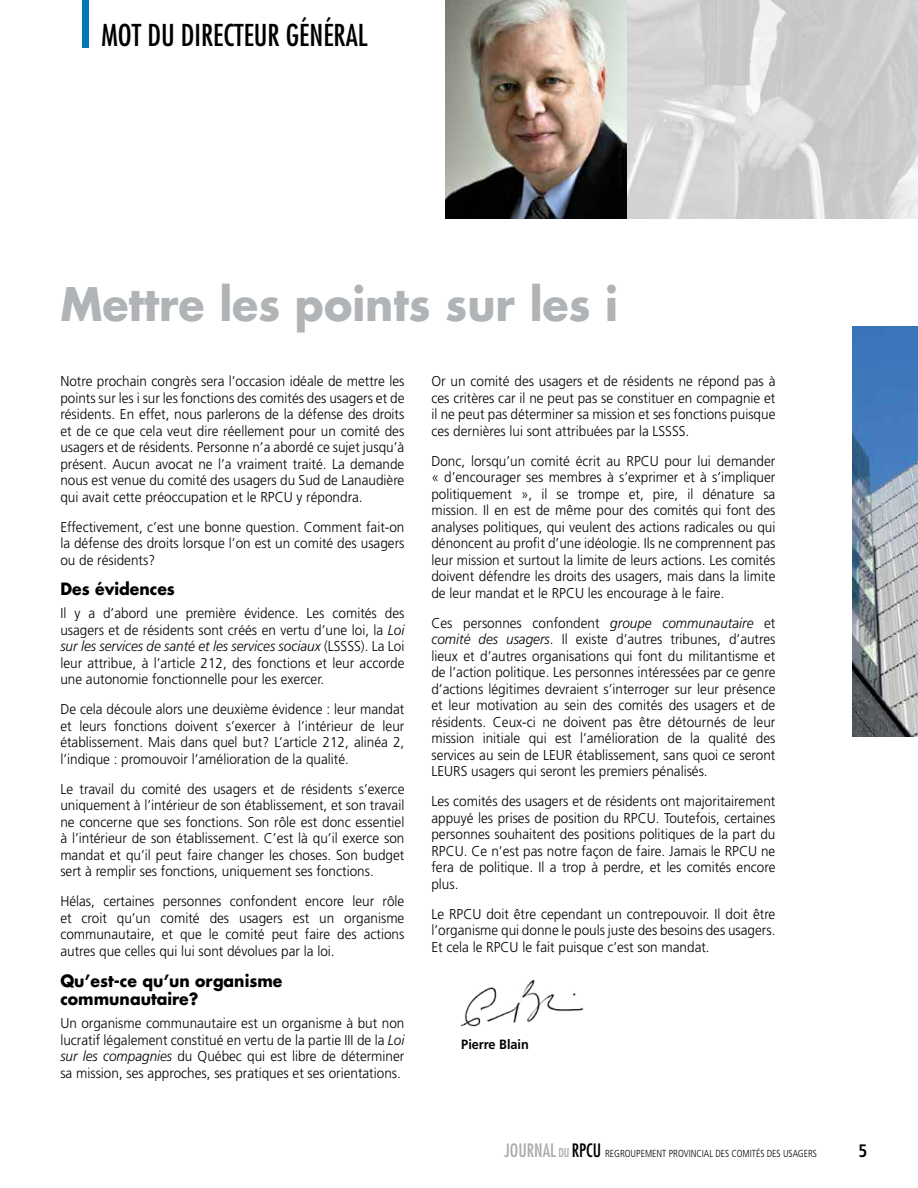
<style>
.page{position:relative;width:918px;height:1188px;background:#fff}
.page>*{position:absolute;margin:0;border:0;box-sizing:border-box;transform-origin:0 0}
.t1{font:700 45px "Futura";color:#b1b4b6;scale:.95 1}
.t2{font:condensed 29.4px "Futura";color:#000}
.t3{font:700 condensed 18px "Frutiger";color:#000;scale:.95 1}
.t4{font:700 16.5px/18px "Futura";color:#000;scale:.95 1}
.t5{font:300 14.25px/16.5px "Frutiger";color:#000;text-align:justify;scale:.95 1}
.t6{font:700 13.35px "Frutiger";color:#000;scale:.95 1}
.t7{font:300 condensed 10.2px "Frutiger";color:#000;scale:.95 1}
.s1{font-style:italic}
.s2{font-family:"Futura";font-weight:400;font-size:18px;color:#a9abae}
.s3{font-family:"Futura";font-weight:400;font-size:12px;color:#a9abae}
.s4{font-family:"Futura";font-weight:400;font-size:18px}
</style>
<div class="page">
<img style="left:852px;top:326px;width:66px;height:411px">
<img style="left:626px;top:0;width:292px;height:219px">
<div style="left:82px;top:0;width:7px;height:48px;background:#0078b8"></div>
<img style="left:460px;top:979px;width:124px;height:48px">
<img style="left:446px;top:0;width:180px;height:219px">
<h2 class="t2" style="left:102px;top:17px;width:268px">MOT DU DIRECTEUR GÉNÉRAL</h2>
<h1 class="t1" style="left:60px;top:273px;width:589px">Mettre les points sur les i</h1>
<p class="t5" style="left:60px;top:373px;width:364px">Notre prochain congrès sera l’occasion idéale de mettre les points sur les i sur les fonctions des comités des usagers et de résidents. En effet, nous parlerons de la défense des droits et de ce que cela veut dire réellement pour un comité des usagers et de résidents. Personne n’a abordé ce sujet jusqu’à présent. Aucun avocat ne l’a vraiment traité. La demande nous est venue du comité des usagers du Sud de Lanaudière qui avait cette préoccupation et le RPCU y répondra.</p>
<p class="t5" style="left:60px;top:519px;width:364px">Effectivement, c’est une bonne question. Comment fait-on la défense des droits lorsque l’on est un comité des usagers ou de résidents?</p>
<p class="t4" style="left:60px;top:579px;width:122px">Des évidences</p>
<p class="t5" style="left:60px;top:605px;width:364px">Il y a d’abord une première évidence. Les comités des usagers et de résidents sont créés en vertu d’une loi, la <span class="s1">Loi sur les services de santé et les services sociaux</span> (LSSSS). La Loi leur attribue, à l’article 212, des fonctions et leur accorde une autonomie fonctionnelle pour les exercer.</p>
<p class="t5" style="left:60px;top:701px;width:364px">De cela découle alors une deuxième évidence : leur mandat et leurs fonctions doivent s’exercer à l’intérieur de leur établissement. Mais dans quel but? L’article 212, alinéa 2, l’indique : promouvoir l’amélioration de la qualité.</p>
<p class="t5" style="left:60px;top:780px;width:364px">Le travail du comité des usagers et de résidents s’exerce uniquement à l’intérieur de son établissement, et son travail ne concerne que ses fonctions. Son rôle est donc essentiel à l’intérieur de son établissement. C’est là qu’il exerce son mandat et qu’il peut faire changer les choses. Son budget sert à remplir ses fonctions, uniquement ses fonctions.</p>
<p class="t5" style="left:60px;top:893px;width:364px">Hélas, certaines personnes confondent encore leur rôle et croit qu’un comité des usagers est un organisme communautaire, et que le comité peut faire des actions autres que celles qui lui sont dévolues par la loi.</p>
<p class="t4" style="left:60px;top:971px;width:235px">Qu’est-ce qu’un organisme communautaire?</p>
<p class="t5" style="left:60px;top:1015px;width:364px">Un organisme communautaire est un organisme à but non lucratif légalement constitué en vertu de la partie III de la <span class="s1">Loi sur les compagnies</span> du Québec qui est libre de déterminer sa mission, ses approches, ses pratiques et ses orientations.</p>
<p class="t5" style="left:431px;top:373px;width:364px">Or un comité des usagers et de résidents ne répond pas à ces critères car il ne peut pas se constituer en compagnie et il ne peut pas déterminer sa mission et ses fonctions puisque ces dernières lui sont attribuées par la LSSSS.</p>
<p class="t5" style="left:431px;top:453px;width:364px">Donc, lorsqu’un comité écrit au RPCU pour lui demander « d’encourager ses membres à s’exprimer et à s’impliquer politiquement », il se trompe et, pire, il dénature sa mission. Il en est de même pour des comités qui font des analyses politiques, qui veulent des actions radicales ou qui dénoncent au profit d’une idéologie. Ils ne comprennent pas leur mission et surtout la limite de leurs actions. Les comités doivent défendre les droits des usagers, mais dans la limite de leur mandat et le RPCU les encourage à le faire.</p>
<p class="t5" style="left:431px;top:615px;width:364px">Ces personnes confondent <span class="s1">groupe communautaire</span> et <span class="s1">comité des usagers</span>. Il existe d’autres tribunes, d’autres lieux et d’autres organisations qui font du militantisme et de l’action politique. Les personnes intéressées par ce genre d’actions légitimes devraient s’interroger sur leur présence et leur motivation au sein des comités des usagers et de résidents. Ceux-ci ne doivent pas être détournés de leur mission initiale qui est l’amélioration de la qualité des services au sein de LEUR établissement, sans quoi ce seront LEURS usagers qui seront les premiers pénalisés.</p>
<p class="t5" style="left:431px;top:793px;width:364px">Les comités des usagers et de résidents ont majoritairement appuyé les prises de position du RPCU. Toutefois, certaines personnes souhaitent des positions politiques de la part du RPCU. Ce n’est pas notre façon de faire. Jamais le RPCU ne fera de politique. Il a trop à perdre, et les comités encore plus.</p>
<p class="t5" style="left:431px;top:906px;width:364px">Le RPCU doit être cependant un contrepouvoir. Il doit être l’organisme qui donne le pouls juste des besoins des usagers.<br>Et cela le RPCU le fait puisque c’est son mandat.</p>
<p class="t6" style="left:461px;top:1036px;width:73px">Pierre Blain</p>
<p class="t7" style="left:504px;top:1148px;width:331px"><span class="s2">JOURNAL</span> <span class="s3">DU</span> <span class="s4">RPCU</span> REGROUPEMENT PROVINCIAL DES COMITÉS DES USAGERS</p>
<p class="t3" style="left:858px;top:1140px;width:11px">5</p>
</div>
